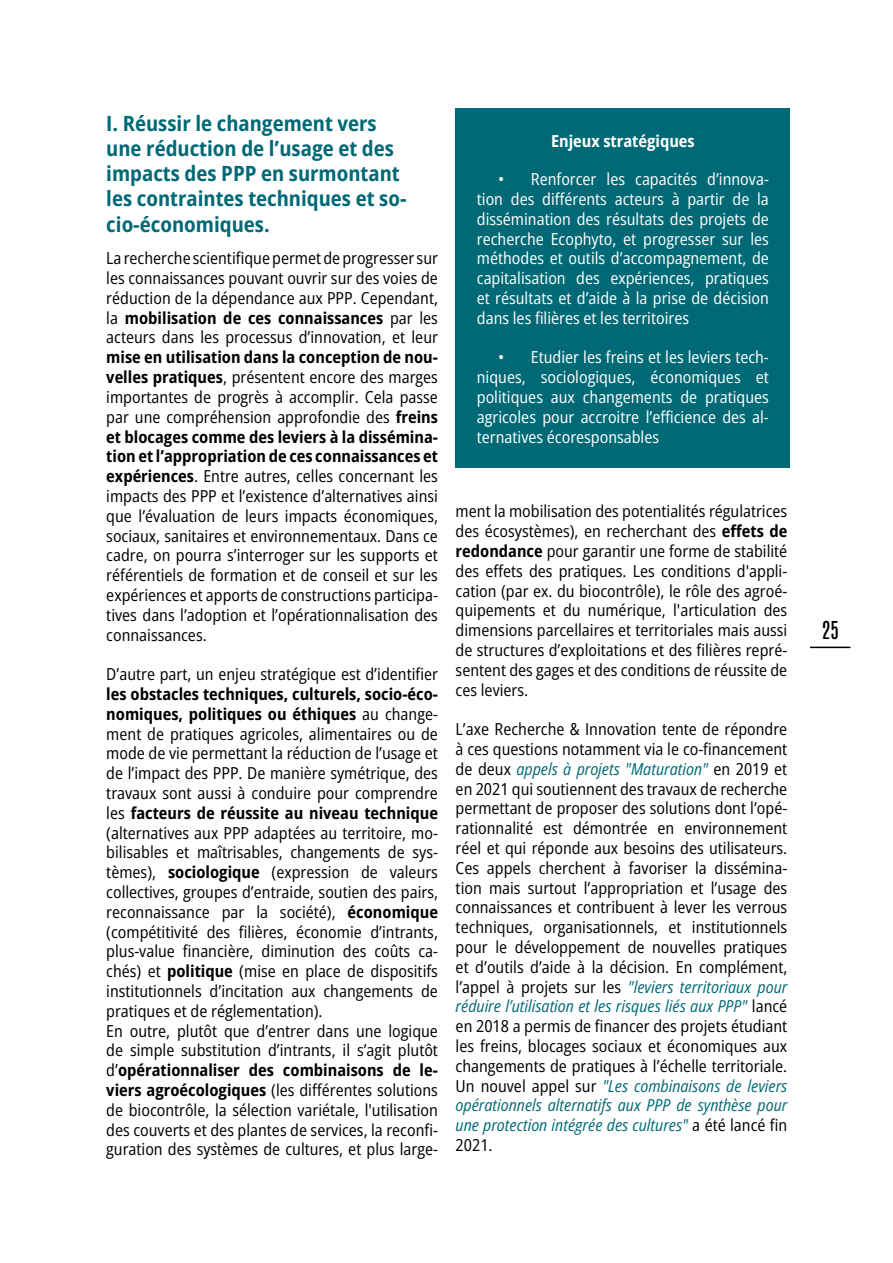
<style>
.page{position:relative;width:893px;height:1263px;background:#fff}
.page>*{position:absolute;margin:0;border:0;box-sizing:border-box;transform-origin:0 0}
.t1{font:700 semi-condensed 21px/25.2px "Open Sans";color:#006976}
.t2{font:21px "Antonio";color:#000}
.t3{font:semi-condensed 16.5px/19.8px "Open Sans";color:#000;text-align:justify}
.t4{font:semi-condensed 16.5px/19.8px "Open Sans";color:#fff;text-align:justify}
.t5{font:700 semi-condensed 16.5px "Open Sans";color:#fff}
.s1{font-weight:700}
.s2{font-style:italic;color:#006976}
</style>
<div class="page">
<hr style="left:810px;top:647px;width:40px;height:1px;background:#000">
<div style="left:456px;top:108px;width:334px;height:360px;background:#006976"></div>
<p class="t1" style="left:106px;top:110px;width:302px">I. Réussir le changement vers une réduction de l’usage et des impacts des PPP en surmontant les contraintes techniques et so&shy;cio-économiques.</p>
<p class="t3" style="left:106px;top:248px;width:333px">La recherche scientifique permet de progresser sur les connaissances pouvant ouvrir sur des voies de réduction de la dépendance aux PPP. Cependant, la <span class="s1">mobilisation de ces connaissances</span> par les acteurs dans les processus d’innovation, et leur</p>
<p class="t3" style="left:106px;top:347px;width:333px"><span class="s1">mise en utilisation dans la conception de nou&shy;velles pratiques</span>, présentent encore des marges importantes de progrès à accomplir. Cela passe par une compréhension approfondie des <span class="s1">freins et blocages comme des leviers à la dissémina&shy;tion et l’appropriation de ces connaissances et expériences</span>. Entre autres, celles concernant les impacts des PPP et l’existence d’alternatives ainsi que l’évaluation de leurs impacts économiques, sociaux, sanitaires et environnementaux. Dans ce cadre, on pourra s’interroger sur les supports et référentiels de formation et de conseil et sur les expériences et apports de constructions participa&shy;tives dans l’adoption et l’opérationnalisation des connaissances.</p>
<p class="t3" style="left:106px;top:664px;width:333px">D’autre part, un enjeu stratégique est d’identifier</p>
<p class="t3" style="left:106px;top:684px;width:333px;text-align:left"><span class="s1">les obstacles techniques, culturels, socio-éco&shy;nomiques, politiques ou éthiques</span> au change&shy;ment de pratiques agricoles, alimentaires ou de mode de vie permettant la réduction de l’usage et de l’impact des PPP. De manière symétrique, des travaux sont aussi à conduire pour comprendre les <span class="s1">facteurs de réussite au niveau technique </span>(alternatives aux PPP adaptées au territoire, mo&shy;bilisables et maîtrisables, changements de sys&shy;tèmes), <span class="s1">sociologique</span> (expression de valeurs collectives, groupes d’entraide, soutien des pairs, reconnaissance par la société), <span class="s1">économique </span>(compétitivité des filières, économie d’intrants, plus-value financière, diminution des coûts ca&shy;chés) et <span class="s1">politique</span> (mise en place de dispositifs institutionnels d’incitation aux changements de pratiques et de réglementation).<br>En outre, plutôt que d’entrer dans une logique de simple substitution d’intrants, il s’agit plutôt d’<span class="s1">opérationnaliser des combinaisons de le&shy;viers agroécologiques</span> (les différentes solutions de biocontrôle, la sélection variétale, l'utilisation des couverts et des plantes de services, la reconfi&shy;guration des systèmes de cultures, et plus large-</p>
<p class="t5" style="left:551px;top:130px;width:145px">Enjeux stratégiques</p>
<p class="t4" style="left:477px;top:169px;width:294px;text-indent:21px">• Renforcer les capacités d’innova&shy;tion des différents acteurs à partir de la dissémination des résultats des projets de recherche Ecophyto, et progresser sur les méthodes et outils d’accompagnement, de capitalisation des expériences, pratiques et résultats et d’aide à la prise de décision dans les filières et les territoires</p>
<p class="t4" style="left:477px;top:347px;width:294px;text-indent:21px">• Etudier les freins et les leviers tech&shy;niques, sociologiques, économiques et politiques aux changements de pratiques agricoles pour accroitre l’efficience des al&shy;ternatives écoresponsables</p>
<p class="t3" style="left:456px;top:501px;width:333px">ment la mobilisation des potentialités régulatrices des écosystèmes), en recherchant des <span class="s1">effets de redondance</span> pour garantir une forme de stabilité des effets des pratiques. Les conditions d'appli&shy;cation (par ex. du biocontrôle), le rôle des agroé&shy;quipements et du numérique, l'articulation des dimensions parcellaires et territoriales mais aussi de structures d’exploitations et des filières repré&shy;sentent des gages et des conditions de réussite de ces leviers.</p>
<p class="t3" style="left:456px;top:719px;width:333px">L’axe Recherche &amp; Innovation tente de répondre à ces questions notamment via le co-financement de deux <span class="s2">appels à projets "Maturation"</span> en 2019 et en 2021 qui soutiennent des travaux de recherche permettant de proposer des solutions dont l’opé&shy;rationnalité est démontrée en environnement réel et qui réponde aux besoins des utilisateurs.<br>Ces appels cherchent à favoriser la dissémina&shy;tion mais surtout l’appropriation et l’usage des connaissances et contribuent à lever les verrous techniques, organisationnels, et institutionnels pour le développement de nouvelles pratiques et d’outils d’aide à la décision. En complément, l’appel à projets sur les <span class="s2">"leviers territoriaux pour réduire l’utilisation et les risques liés aux PPP"</span> lancé en 2018 a permis de financer des projets étudiant les freins, blocages sociaux et économiques aux changements de pratiques à l’échelle territoriale.<br>Un nouvel appel sur <span class="s2">"Les combinaisons de leviers opérationnels alternatifs aux PPP de synthèse pour une protection intégrée des cultures"</span> a été lancé fin 2021.</p>
<p class="t2" style="left:821px;top:615px;width:19px">25</p>
</div>
